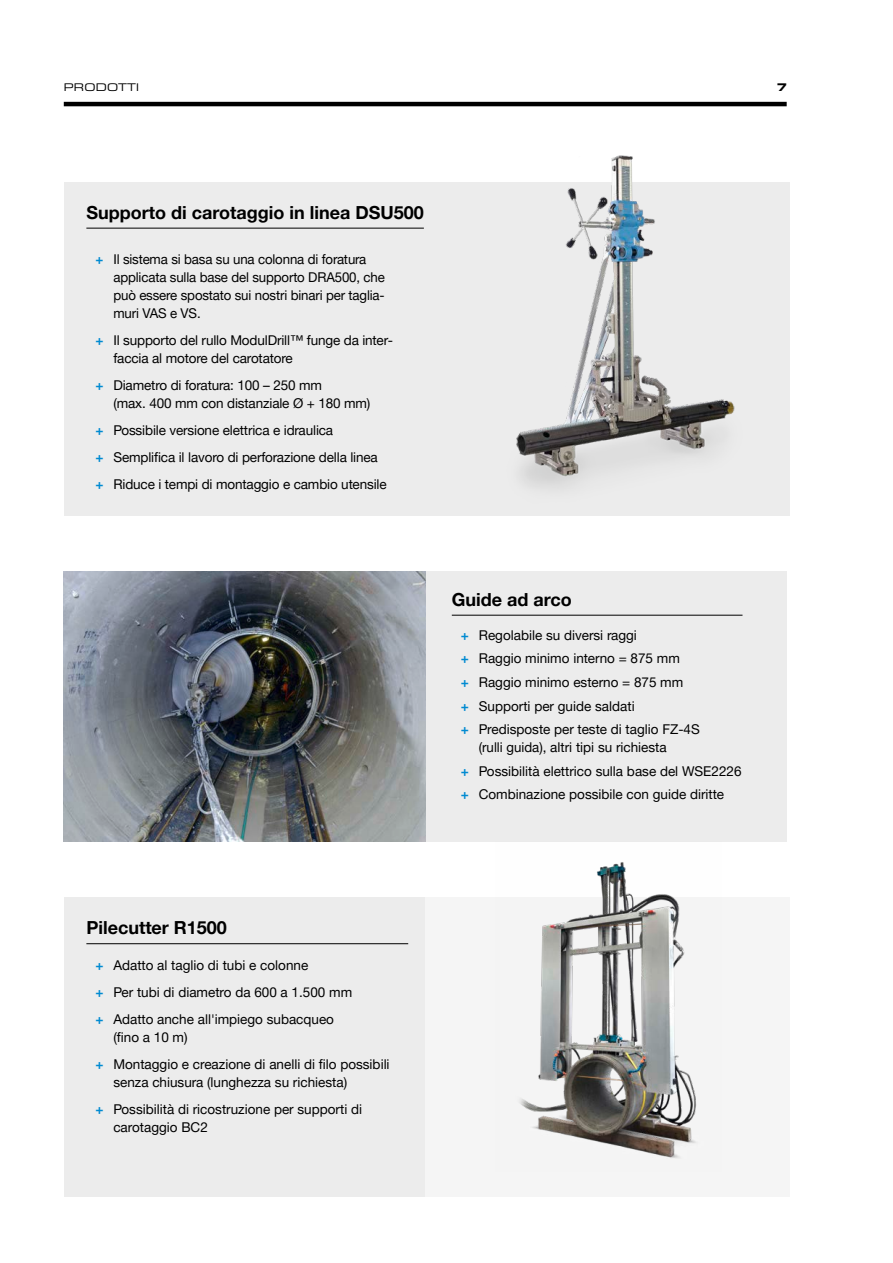
<style>
.page{position:relative;width:893px;height:1263px;background:#fff}
.page>*{position:absolute;margin:0;border:0;box-sizing:border-box;transform-origin:0 0}
.t1{font:700 18px "Helvetica Neue LTW1 G";color:#000}
.t2{font:13.5px/23.5px "Helvetica Neue LTW1 G";color:#000}
.t3{font:expanded 11.25px "Eurostile Next W1 G";letter-spacing:.02em;color:#000}
.t4{font:700 expanded 11.25px "Eurostile Next W1 G";color:#000}
.s1{font-weight:700;color:#008ad1}
</style>
<div class="page">
<div style="left:64px;top:572px;width:723px;height:270px;background:#ececec"></div>
<hr style="left:64px;top:102px;width:723px;height:4px;background:#000">
<div style="left:64px;top:183px;width:725px;height:333px;background:#ececec"></div>
<img style="left:481px;top:155px;width:272px;height:334px">
<div style="left:64px;top:898px;width:723px;height:299px;background:#ececec"></div>
<div style="left:425px;top:898px;width:364px;height:299px;background:#f5f5f5"></div>
<img style="left:64px;top:572px;width:361px;height:270px">
<img style="left:496px;top:862px;width:225px;height:296px">
<hr style="left:452px;top:615px;width:290px;height:1px;background:#000">
<hr style="left:86px;top:943px;width:322px;height:1px;background:#000">
<hr style="left:86px;top:228px;width:338px;height:1px;background:#000">
<p class="t3" style="left:64px;top:80px;width:77px">PRODOTTI</p>
<p class="t4" style="left:777px;top:80px;width:11px">7</p>
<h1 class="t1" style="left:86px;top:201px;width:339px">Supporto di carotaggio in linea DSU500</h1>
<p class="t2" style="left:113px;top:250px;width:273px;line-height:18px;text-indent:-18px"><span class="s1">+</span> Il sistema si basa su una colonna di foratura applicata sulla base del supporto DRA500, che può essere spostato sui nostri binari per taglia&shy;muri VAS e VS.</p>
<p class="t2" style="left:113px;top:331px;width:281px;line-height:18px;text-indent:-18px"><span class="s1">+</span> Il supporto del rullo ModulDrill™ funge da inter&shy;faccia al motore del carotatore</p>
<p class="t2" style="left:113px;top:376px;width:258px;line-height:18px;text-indent:-18px"><span class="s1">+</span> Diametro di foratura: 100 – 250 mm<br>(max. 400 mm con distanziale Ø + 180 mm)</p>
<p class="t2" style="left:95px;top:416px;width:293px;line-height:27px"><span class="s1">+</span> Possibile versione elettrica e idraulica<br><span class="s1">+</span> Semplifica il lavoro di perforazione della linea <span class="s1">+</span> Riduce i tempi di montaggio e cambio utensile</p>
<h1 class="t1" style="left:452px;top:588px;width:122px">Guide ad arco</h1>
<p class="t2" style="left:461px;top:623px;width:241px"><span class="s1">+</span> Regolabile su diversi raggi<br><span class="s1">+</span> Raggio minimo interno = 875 mm<br><span class="s1">+</span> Raggio minimo esterno = 875 mm<br><span class="s1">+</span> Supporti per guide saldati<br><span class="s1">+</span> Predisposte per teste di taglio FZ-4S</p>
<p class="t2" style="left:461px;top:735px;width:282px;text-indent:18px">(rulli guida), altri tipi su richiesta<br><span class="s1">+</span> Possibilità elettrico sulla base del WSE2226 <span class="s1">+</span> Combinazione possibile con guide diritte</p>
<h1 class="t1" style="left:86px;top:917px;width:142px">Pilecutter R1500</h1>
<p class="t2" style="left:95px;top:952px;width:258px;line-height:27px"><span class="s1">+</span> Adatto al taglio di tubi e colonne<br><span class="s1">+</span> Per tubi di diametro da 600 a 1.500 mm <span class="s1">+</span> Adatto anche all'impiego subacqueo</p>
<p class="t2" style="left:95px;top:1024px;width:296px;line-height:27px;text-indent:18px">(fino a 10 m)<br><span class="s1">+</span> Montaggio e creazione di anelli di filo possibili</p>
<p class="t2" style="left:95px;top:1069px;width:268px;line-height:27px;text-align:center">senza chiusura (lunghezza su richiesta)<br><span class="s1">+</span> Possibilità di ricostruzione per supporti di</p>
<p class="t2" style="left:113px;top:1116px;width:96px">carotaggio BC2</p>
</div>
